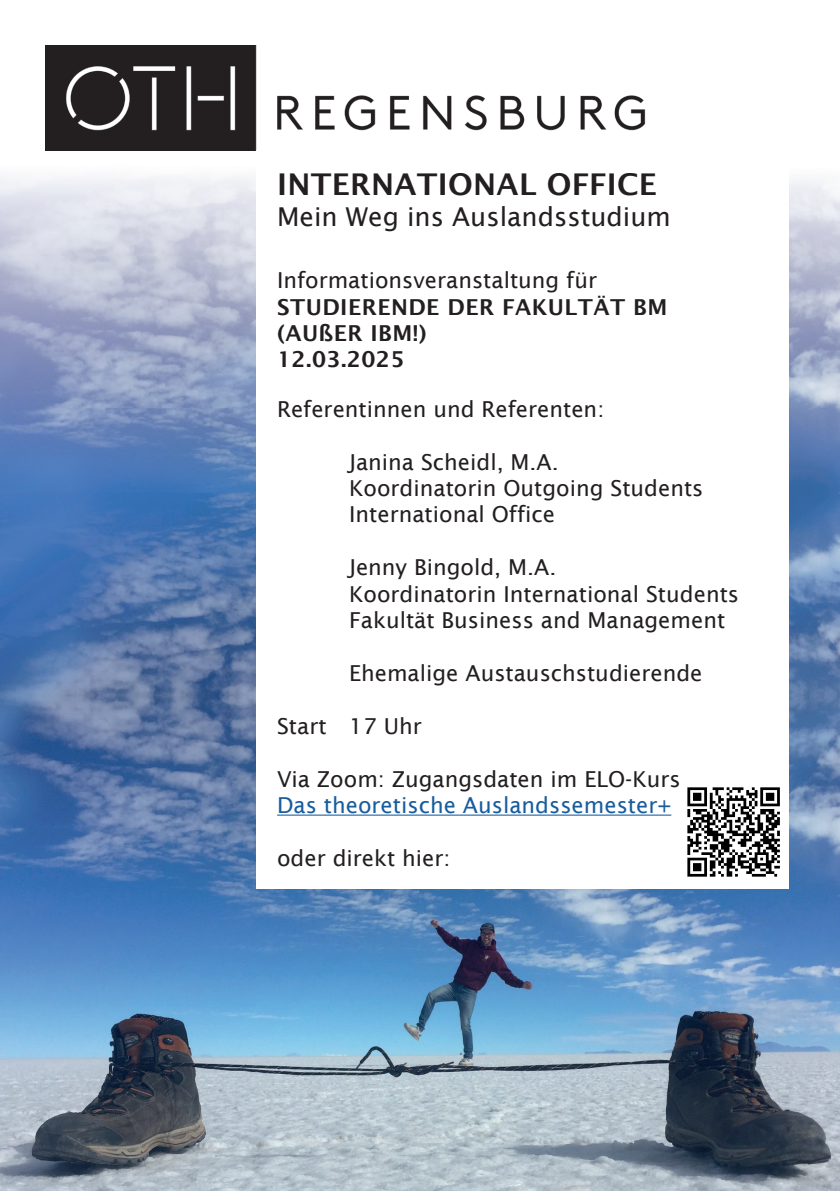
<style>
.page{position:relative;width:840px;height:1191px;background:#fff}
.page>*{position:absolute;margin:0;border:0;box-sizing:border-box;transform-origin:0 0}
.t1{font:600 30px "Lucida Sans";letter-spacing:.01em;color:#231f20}
.t2{font:26px "Lucida Sans";color:#231f20}
.t3{font:22px/26.4px "Lucida Sans";color:#231f20}
.t4{font:600 22px/26.4px "Lucida Sans";letter-spacing:.02em;color:#231f20}
.t5{font:22px "Lucida Sans";color:#175d9e}
</style>
<div class="page">
<img style="left:0;top:150px;width:839px;height:1041px">
<img style="left:45px;top:45px;width:601px;height:105px">
<div style="left:256px;top:150px;width:532px;height:739px;background:#fff"></div>
<hr style="left:277px;top:814px;width:394px;height:1px;background:#175d9e">
<img style="left:687px;top:787px;width:93px;height:90px">
<h1 class="t1" style="left:277px;top:167px;width:381px">INTERNATIONAL OFFICE</h1>
<p class="t2" style="left:277px;top:202px;width:395px">Mein Weg ins Auslandsstudium</p>
<p class="t3" style="left:277px;top:267px;width:321px">Informationsveranstaltung für</p>
<p class="t4" style="left:277px;top:293px;width:392px">STUDIERENDE DER FAKULTÄT BM (AUßER IBM!)<br>12.03.2025</p>
<p class="t3" style="left:277px;top:396px;width:328px">Referentinnen und Referenten:</p>
<p class="t3" style="left:349px;top:448px;width:355px">Janina Scheidl, M.A.<br>Koordinatorin Outgoing Students<br>International Office</p>
<p class="t3" style="left:349px;top:554px;width:391px">Jenny Bingold, M.A.<br>Koordinatorin International Students<br>Fakultät Business and Management</p>
<p class="t3" style="left:349px;top:660px;width:354px">Ehemalige Austauschstudierende</p>
<p class="t3" style="left:277px;top:712px;width:146px">Start 17 Uhr</p>
<p class="t3" style="left:277px;top:765px;width:405px">Via Zoom: Zugangsdaten im ELO-Kurs</p>
<p class="t5" style="left:277px;top:792px;width:395px">Das theoretische Auslandssemester+</p>
<p class="t3" style="left:277px;top:844px;width:175px">oder direkt hier:</p>
</div>
